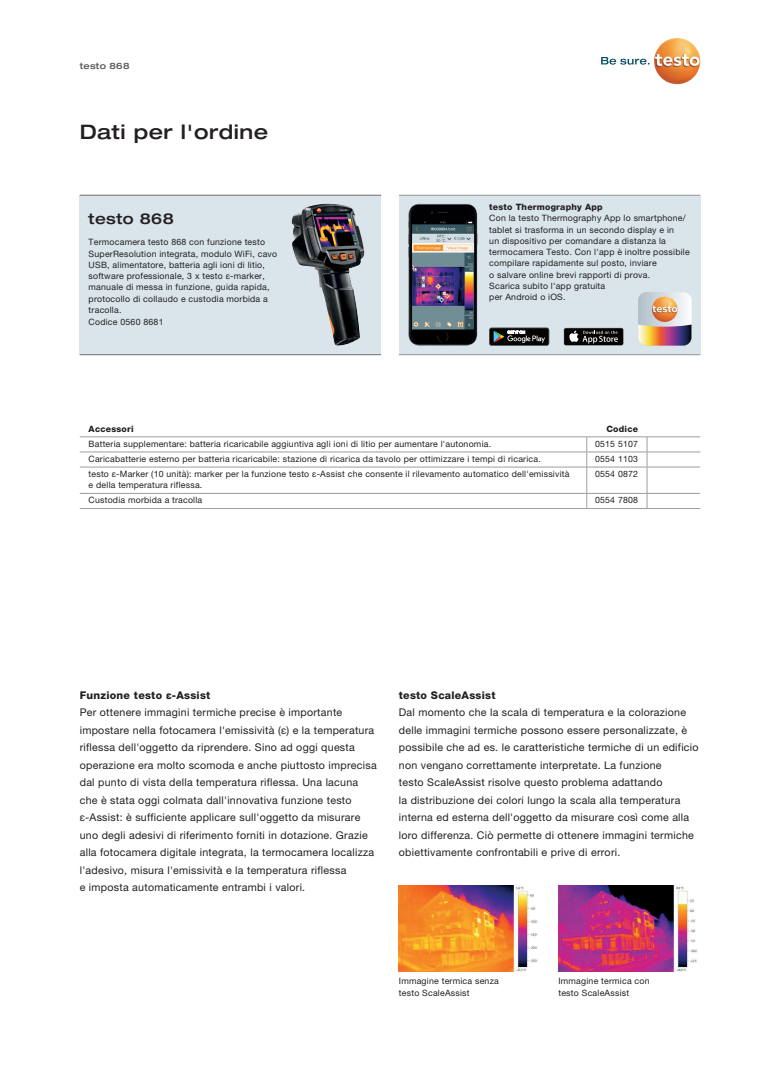
<style>
.page{position:relative;width:780px;height:1088px;background:#fff}
.page>*{position:absolute;margin:0;border:0;box-sizing:border-box;transform-origin:0 0}
.Headline_16pt{font:500 expanded 20px "Helvetica Neue LTW1 G";letter-spacing:.025em;color:#231f20}
.Geraetename_schwarz{font:500 expanded 15px "Helvetica Neue LTW1 G";letter-spacing:.025em;color:#231f20}
.Copy_8_5_pt{font:10.62px/17.5px "Helvetica Neue LTW1 G";letter-spacing:.025em;color:#231f20}
.Copy_8_5_pt-2{font:800 10.62px "Helvetica Neue LTW1 G";letter-spacing:.025em;color:#231f20}
.table_product_body{font:8.75px/11.2px "Helvetica Neue LTW1 G";letter-spacing:.025em;color:#231f20}
.Copy_7_pt{font:8.75px/11.2px "Helvetica Neue LTW1 G";letter-spacing:.025em;color:#231f20}
.OrderText_P2{font:8.75px/11.2px "Helvetica Neue LTW1 G";letter-spacing:.025em;color:#231f20}
.OrderText_P2-2{font:800 8.75px "Helvetica Neue LTW1 G";letter-spacing:.025em;color:#231f20}
.table_product_header{font:800 8.75px "Helvetica Neue LTW1 G";letter-spacing:.025em;color:#231f20}
.Rubrik{font:500 expanded 8.75px "Helvetica Neue LTW1 G";letter-spacing:.025em;color:#57585a}
</style>
<div class="page">
<div style="left:80px;top:195px;width:301px;height:159px;background:#d9e5eb"></div>
<hr style="left:80px;top:195px;width:301px;height:1px;background:#726e6e">
<hr style="left:80px;top:354px;width:301px;height:1px;background:#726e6e">
<div style="left:399px;top:195px;width:301px;height:159px;background:#d9e5eb"></div>
<hr style="left:399px;top:195px;width:301px;height:1px;background:#939598">
<hr style="left:399px;top:354px;width:301px;height:1px;background:#939598">
<img style="left:408px;top:203px;width:69px;height:143px">
<img style="left:291px;top:204px;width:73px;height:141px">
<img style="left:399px;top:886px;width:139px;height:85px">
<img style="left:558px;top:886px;width:140px;height:85px">
<svg style="left:489px;top:328px;width:60px;height:17px"></svg>
<div style="left:563px;top:328px;width:60px;height:17px;background:#c6cdd1;border-radius:2px"></div>
<div style="left:564px;top:328px;width:59px;height:17px;background:#040503;border-radius:2px"></div>
<svg style="left:569px;top:331px;width:48px;height:12px"></svg>
<svg style="left:638px;top:292px;width:53px;height:53px;background:#c3aead"></svg>
<img style="left:652px;top:296px;width:25px;height:26px;border-radius:13px">
<hr style="left:80px;top:436px;width:506px;height:1px;background:#9d9d9c">
<hr style="left:586px;top:436px;width:61px;height:1px;background:#9d9d9c">
<hr style="left:647px;top:436px;width:53px;height:1px;background:#9d9d9c">
<hr style="left:80px;top:452px;width:506px;height:1px;background:#9d9d9c">
<hr style="left:586px;top:452px;width:61px;height:1px;background:#9d9d9c">
<hr style="left:647px;top:452px;width:53px;height:1px;background:#9d9d9c">
<hr style="left:80px;top:467px;width:506px;height:1px;background:#9d9d9c">
<hr style="left:586px;top:467px;width:61px;height:1px;background:#9d9d9c">
<hr style="left:647px;top:467px;width:53px;height:1px;background:#9d9d9c">
<hr style="left:80px;top:493px;width:506px;height:1px;background:#9d9d9c">
<hr style="left:586px;top:493px;width:61px;height:1px;background:#9d9d9c">
<svg style="left:586px;top:437px;width:1px;height:71px"></svg>
<hr style="left:647px;top:493px;width:53px;height:1px;background:#9d9d9c">
<svg style="left:646px;top:437px;width:1px;height:71px"></svg>
<hr style="left:80px;top:508px;width:506px;height:1px;background:#9d9d9c">
<hr style="left:586px;top:508px;width:61px;height:1px;background:#9d9d9c">
<hr style="left:647px;top:508px;width:53px;height:1px;background:#9d9d9c">
<svg style="left:601px;top:57px;width:48px;height:8px"></svg>
<img style="left:654px;top:38px;width:46px;height:46px;border-radius:23px">
<p class="Rubrik" style="left:80px;top:60px;width:51px">testo 868</p>
<p class="Headline_16pt" style="left:80px;top:119px;width:190px">Dati per l'ordine</p>
<p class="Geraetename_schwarz" style="left:89px;top:209px;width:87px">testo 868</p>
<p class="Copy_7_pt" style="left:89px;top:237px;width:190px">Termocamera testo 868 con funzione testo SuperResolution integrata, modulo WiFi, cavo USB, alimentatore, batteria agli ioni di litio, software professionale, 3 x testo ε-marker, manuale di messa in funzione, guida rapida, protocollo di collaudo e custodia morbida a tracolla.</p>
<p class="Copy_7_pt" style="left:89px;top:316px;width:76px">Codice 0560 8681</p>
<p class="OrderText_P2-2" style="left:489px;top:202px;width:115px">testo Thermography App</p>
<p class="OrderText_P2" style="left:489px;top:212px;width:202px">Con la testo Thermography App lo smartphone/ tablet si trasforma in un secondo display e in<br>un dispositivo per comandare a distanza la termocamera Testo. Con l'app è inoltre possibile compilare rapidamente sul posto, inviare<br>o salvare online brevi rapporti di prova.</p>
<p class="OrderText_P2" style="left:489px;top:280px;width:117px">Scarica subito l'app gratuita</p>
<p class="OrderText_P2" style="left:489px;top:291px;width:78px">per Android o iOS.</p>
<p class="table_product_header" style="left:89px;top:423px;width:47px">Accessori</p>
<p class="table_product_header" style="left:606px;top:423px;width:33px">Codice</p>
<p class="table_product_body" style="left:89px;top:438px;width:404px">Batteria supplementare: batteria ricaricabile aggiuntiva agli ioni di litio per aumentare l'autonomia.</p>
<p class="table_product_body" style="left:595px;top:438px;width:45px">0515 5107</p>
<p class="table_product_body" style="left:89px;top:453px;width:453px">Caricabatterie esterno per batteria ricaricabile: stazione di ricarica da tavolo per ottimizzare i tempi di ricarica.</p>
<p class="table_product_body" style="left:595px;top:453px;width:45px">0554 1103</p>
<p class="table_product_body" style="left:89px;top:468px;width:482px">testo ε-Marker (10 unità): marker per la funzione testo ε-Assist che consente il rilevamento automatico dell'emissività e della temperatura riflessa.</p>
<p class="table_product_body" style="left:595px;top:468px;width:45px">0554 0872</p>
<p class="table_product_body" style="left:89px;top:494px;width:115px">Custodia morbida a tracolla</p>
<p class="table_product_body" style="left:595px;top:494px;width:45px">0554 7808</p>
<p class="Copy_8_5_pt-2" style="left:80px;top:688px;width:132px">Funzione testo ε-Assist</p>
<p class="Copy_8_5_pt" style="left:80px;top:703px;width:298px">Per ottenere immagini termiche precise è importante impostare nella fotocamera l'emissività (ε) e la temperatura riflessa dell'oggetto da riprendere. Sino ad oggi questa operazione era molto scomoda e anche piuttosto imprecisa dal punto di vista della temperatura riflessa. Una lacuna che è stata oggi colmata dall'innovativa funzione testo ε-Assist: è sufficiente applicare sull'oggetto da misurare uno degli adesivi di riferimento forniti in dotazione. Grazie alla fotocamera digitale integrata, la termocamera localizza l'adesivo, misura l'emissività e la temperatura riflessa<br>e imposta automaticamente entrambi i valori.</p>
<p class="Copy_8_5_pt-2" style="left:399px;top:688px;width:98px">testo ScaleAssist</p>
<p class="Copy_8_5_pt" style="left:399px;top:703px;width:301px">Dal momento che la scala di temperatura e la colorazione delle immagini termiche possono essere personalizzate, è possibile che ad es. le caratteristiche termiche di un edificio non vengano correttamente interpretate. La funzione<br>testo ScaleAssist risolve questo problema adattando<br>la distribuzione dei colori lungo la scala alla temperatura interna ed esterna dell'oggetto da misurare così come alla loro differenza. Ciò permette di ottenere immagini termiche obiettivamente confrontabili e prive di errori.</p>
<p class="Copy_7_pt" style="left:399px;top:975px;width:101px">Immagine termica senza testo ScaleAssist</p>
<p class="Copy_7_pt" style="left:558px;top:975px;width:93px">Immagine termica con testo ScaleAssist</p>
</div>
